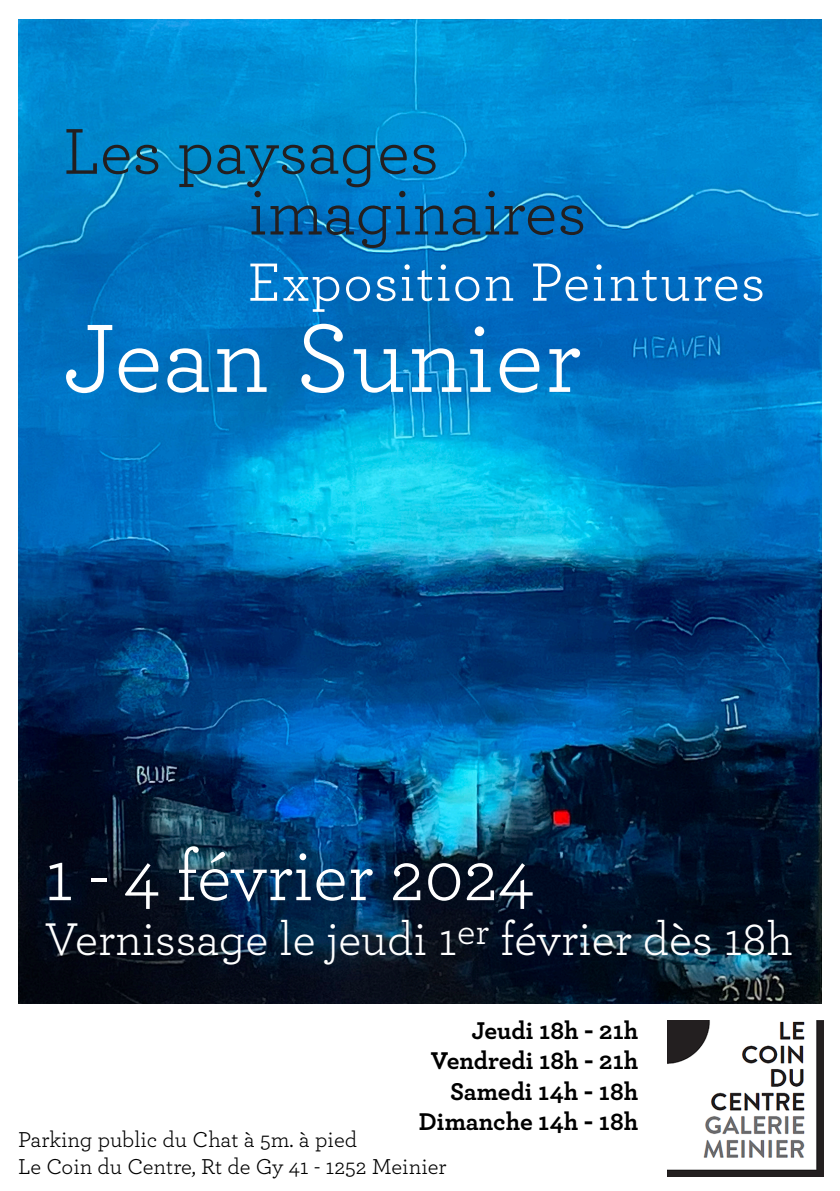
<style>
.page{position:relative;width:840px;height:1191px;background:#fff}
.page>*{position:absolute;margin:0;border:0;box-sizing:border-box;transform-origin:0 0}
.t1{font:101.6px "Archer";letter-spacing:.01em;color:#fff}
.t2{font:72.8px "Archer";color:#fff}
.t3{font:67.8px "Archer";letter-spacing:-.005em;color:#231f20}
.t4{font:56.4px "Archer";letter-spacing:.02em;color:#fff}
.t5{font:48px "Archer";color:#fff}
.t6{font:700 25.4px "Archer";color:#000}
.t7{font:22.6px "Archer";color:#000}
.s1{font-size:74.2px}
</style>
<div class="page">
<img style="left:18px;top:20px;width:803px;height:983px">
<img style="left:667px;top:1020px;width:155px;height:156px">
<p class="t3" style="left:63px;top:104px;width:377px">Les paysages</p>
<p class="t3" style="left:248px;top:165px;width:339px">imaginaires</p>
<p class="t4" style="left:247px;top:243px;width:519px">Exposition Peintures</p>
<p class="t1" style="left:63px;top:288px;width:519px">Jean Sunier</p>
<p class="t2" style="left:45px;top:825px;width:490px"><span class="s1">1 -</span> 4 février 2024</p>
<p class="t5" style="left:45px;top:906px;width:749px">Vernissage le jeudi 1<sup>er</sup> février dès 18h</p>
<p class="t6" style="left:471px;top:1010px;width:168px">Jeudi 18h - 21h</p>
<p class="t6" style="left:430px;top:1040px;width:209px">Vendredi 18h - 21h</p>
<p class="t6" style="left:450px;top:1071px;width:189px">Samedi 14h - 18h</p>
<p class="t6" style="left:418px;top:1101px;width:221px">Dimanche 14h - 18h</p>
<p class="t7" style="left:18px;top:1123px;width:340px">Parking public du Chat à 5m. à pied</p>
<p class="t7" style="left:18px;top:1150px;width:430px">Le Coin du Centre, Rt de Gy 41 - 1252 Meinier</p>
</div>
